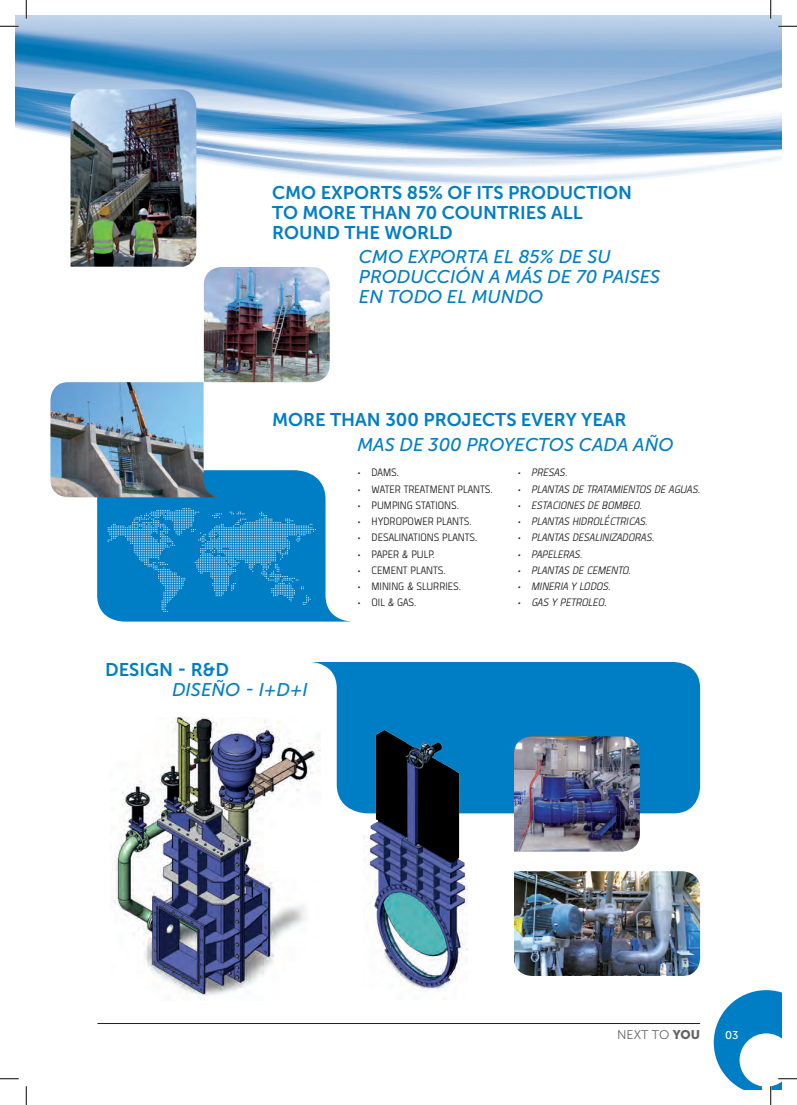
<style>
.page{position:relative;width:797px;height:1105px;background:#fff}
.page>*{position:absolute;margin:0;border:0;box-sizing:border-box;transform-origin:0 0}
.t1{font:18.38px/20px "Museo Sans 700";color:#007ec5}
.t2{font:italic 18.38px/20px "Museo Sans 500";color:#007ec5}
.t3{font:italic 15px "Quan Slim";color:#231f20}
.t4{font:15px "Quan Slim";color:#231f20}
.t5{font:12.5px "Museo Sans 300";color:#636366}
.t6{font:11.25px "Museo Sans 500";color:#fff}
.s1{font-family:"Museo Sans 900"}
</style>
<div class="page">
<hr style="left:97px;top:1023px;width:603px;height:1px;background:#231f20">
<img style="left:110px;top:717px;width:200px;height:283px">
<img style="left:27px;top:16px;width:754px;height:181px">
<svg style="left:97px;top:470px;width:254px;height:152px;fill:#007ec5"></svg>
<svg style="left:310px;top:662px;width:390px;height:151px;background:#1d8ccb"></svg>
<img style="left:50px;top:382px;width:171px;height:115px">
<img style="left:204px;top:267px;width:126px;height:115px">
<img style="left:70px;top:89px;width:126px;height:178px">
<svg style="left:108px;top:508px;width:208px;height:104px;background:#1789ca"></svg>
<img style="left:514px;top:871px;width:186px;height:105px">
<img style="left:514px;top:736px;width:126px;height:116px">
<img style="left:363px;top:726px;width:104px;height:266px">
<svg style="left:778px;top:25px;width:19px;height:2px"></svg>
<svg style="left:0;top:1078px;width:19px;height:1px"></svg>
<svg style="left:0;top:0;width:27px;height:131px"></svg>
<svg style="left:25px;top:1086px;width:2px;height:19px"></svg>
<svg style="left:770px;top:0;width:1px;height:19px"></svg>
<svg style="left:713px;top:990px;width:84px;height:115px"></svg>
<p class="t1" style="left:272px;top:182px;width:361px">CMO EXPORTS 85% OF ITS PRODUCTION<br>TO MORE THAN 70 COUNTRIES ALL<br>ROUND THE WORLD</p>
<p class="t2" style="left:359px;top:247px;width:303px">CMO EXPORTA EL 85% DE SU<br>PRODUCCIÓN A MÁS DE 70 PAISES<br>EN TODO EL MUNDO</p>
<p class="t1" style="left:272px;top:410px;width:356px">MORE THAN 300 PROJECTS EVERY YEAR</p>
<p class="t2" style="left:357px;top:434px;width:317px">MAS DE 300 PROYECTOS CADA AÑO</p>
<p class="t1" style="left:105px;top:659px;width:125px">DESIGN - R&amp;D</p>
<p class="t2" style="left:172px;top:680px;width:137px">DISEÑO - I+D+I</p>
<p class="t4" style="left:357px;top:466px;width:43px">• DAMS.</p>
<p class="t4" style="left:357px;top:482px;width:137px">• WATER TREATMENT PLANTS.</p>
<p class="t4" style="left:357px;top:498px;width:103px">• PUMPING STATIONS.</p>
<p class="t4" style="left:357px;top:514px;width:116px">• HYDROPOWER PLANTS.</p>
<p class="t4" style="left:357px;top:531px;width:121px">• DESALINATIONS PLANTS.</p>
<p class="t4" style="left:357px;top:547px;width:79px">• PAPER &amp; PULP.</p>
<p class="t4" style="left:357px;top:563px;width:90px">• CEMENT PLANTS.</p>
<p class="t4" style="left:357px;top:579px;width:105px">• MINING &amp; SLURRIES.</p>
<p class="t4" style="left:357px;top:596px;width:61px">• OIL &amp; GAS.</p>
<p class="t3" style="left:517px;top:466px;width:52px">• PRESAS.</p>
<p class="t3" style="left:517px;top:482px;width:184px">• PLANTAS DE TRATAMIENTOS DE AGUAS.</p>
<p class="t3" style="left:517px;top:498px;width:126px">• ESTACIONES DE BOMBEO.</p>
<p class="t3" style="left:517px;top:514px;width:132px">• PLANTAS HIDROLÉCTRICAS.</p>
<p class="t3" style="left:517px;top:531px;width:138px">• PLANTAS DESALINIZADORAS.</p>
<p class="t3" style="left:517px;top:547px;width:67px">• PAPELERAS.</p>
<p class="t3" style="left:517px;top:563px;width:115px">• PLANTAS DE CEMENTO.</p>
<p class="t3" style="left:517px;top:579px;width:95px">• MINERIA Y LODOS.</p>
<p class="t3" style="left:517px;top:596px;width:91px">• GAS Y PETROLEO.</p>
<p class="t5" style="left:617px;top:1028px;width:84px">NEXT TO <span class="s1">YOU</span></p>
<p class="t6" style="left:725px;top:1028px;width:15px">03</p>
</div>
